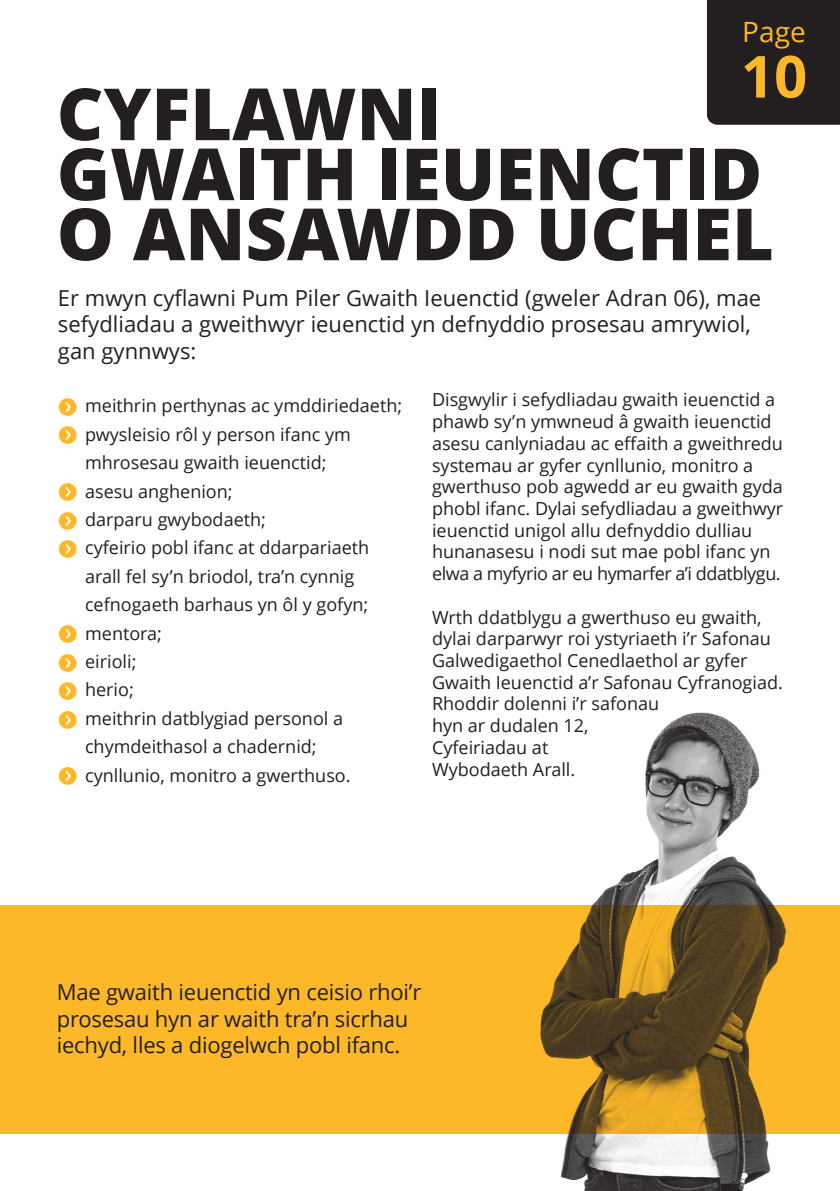
<style>
.page{position:relative;width:840px;height:1191px;background:#fff}
.page>*{position:absolute;margin:0;border:0;box-sizing:border-box;transform-origin:0 0}
.t1{font:800 72px/60px "Open Sans";color:#231f20}
.t2{font:700 58px "Open Sans";color:#fcb828}
.t3{font:28px "Open Sans";color:#fcb828}
.t4{font:22px/26.6px "Open Sans";color:#231f20}
.t5{font:18px/21.8px "Open Sans";color:#231f20}
.s1{font-family:"Button Bonus Circle Negative";font-size:22px;color:#fcb828}
</style>
<div class="page">
<img style="left:560px;top:712px;width:213px;height:479px">
<div style="left:0;top:905px;width:839px;height:229px;background:#fcb828"></div>
<img style="left:540px;top:905px;width:247px;height:229px">
<div style="left:707px;top:0;width:132px;height:125px;background:#231f20"></div>
<p class="t3" style="left:741px;top:12px;width:65px">Page</p>
<p class="t2" style="left:740px;top:36px;width:68px">10</p>
<p class="t1" style="left:57px;top:82px;width:386px">CYFLAWNI</p>
<p class="t1" style="left:57px;top:142px;width:718px">GWAITH IEUENCTID<br>O ANSAWDD UCHEL</p>
<p class="t4" style="left:58px;top:284px;width:704px">Er mwyn cyflawni Pum Piler Gwaith Ieuenctid (gweler Adran 06), mae sefydliadau a gweithwyr ieuenctid yn defnyddio prosesau amrywiol, gan gynnwys:</p>
<p class="t5" style="left:57px;top:394px;width:347px"><span class="s1">f</span> meithrin perthynas ac ymddiriedaeth;</p>
<p class="t5" style="left:57px;top:419px;width:295px;line-height:28.4px;text-align:center"><span class="s1">f</span> pwysleisio rôl y person ifanc ym mhrosesau gwaith ieuenctid;</p>
<p class="t5" style="left:57px;top:480px;width:177px"><span class="s1">f</span> asesu anghenion;</p>
<p class="t5" style="left:57px;top:508px;width:211px"><span class="s1">f</span> darparu gwybodaeth;</p>
<p class="t5" style="left:85px;top:533px;width:285px;line-height:28.4px;text-indent:-28px"><span class="s1">f</span> cyfeirio pobl ifanc at ddarpariaeth arall fel sy’n briodol, tra’n cynnig cefnogaeth barhaus yn ôl y gofyn;</p>
<p class="t5" style="left:57px;top:622px;width:107px"><span class="s1">f</span> mentora;</p>
<p class="t5" style="left:57px;top:650px;width:81px"><span class="s1">f</span> eirioli;</p>
<p class="t5" style="left:57px;top:678px;width:79px"><span class="s1">f</span> herio;</p>
<p class="t5" style="left:57px;top:703px;width:288px;line-height:28.4px;text-align:center"><span class="s1">f</span> meithrin datblygiad personol a chymdeithasol a chadernid;</p>
<p class="t5" style="left:57px;top:764px;width:295px"><span class="s1">f</span> cynllunio, monitro a gwerthuso.</p>
<p class="t5" style="left:432px;top:388px;width:352px">Disgwylir i sefydliadau gwaith ieuenctid a phawb sy’n ymwneud â gwaith ieuenctid asesu canlyniadau ac effaith a gweithredu systemau ar gyfer cynllunio, monitro a gwerthuso pob agwedd ar eu gwaith gyda phobl ifanc. Dylai sefydliadau a gweithwyr ieuenctid unigol allu defnyddio dulliau hunanasesu i nodi sut mae pobl ifanc yn elwa a myfyrio ar eu hymarfer a’i ddatblygu.</p>
<p class="t5" style="left:432px;top:605px;width:352px">Wrth ddatblygu a gwerthuso eu gwaith, dylai darparwyr roi ystyriaeth i’r Safonau Galwedigaethol Cenedlaethol ar gyfer Gwaith Ieuenctid a’r Safonau Cyfranogiad.<br>Rhoddir dolenni i’r safonau</p>
<p class="t5" style="left:432px;top:714px;width:158px">hyn ar dudalen 12,</p>
<p class="t5" style="left:432px;top:736px;width:118px">Cyfeiriadau at</p>
<p class="t5" style="left:432px;top:757px;width:145px">Wybodaeth Arall.</p>
<p class="t4" style="left:57px;top:978px;width:366px">Mae gwaith ieuenctid yn ceisio rhoi’r prosesau hyn ar waith tra’n sicrhau iechyd, lles a diogelwch pobl ifanc.</p>
</div>
